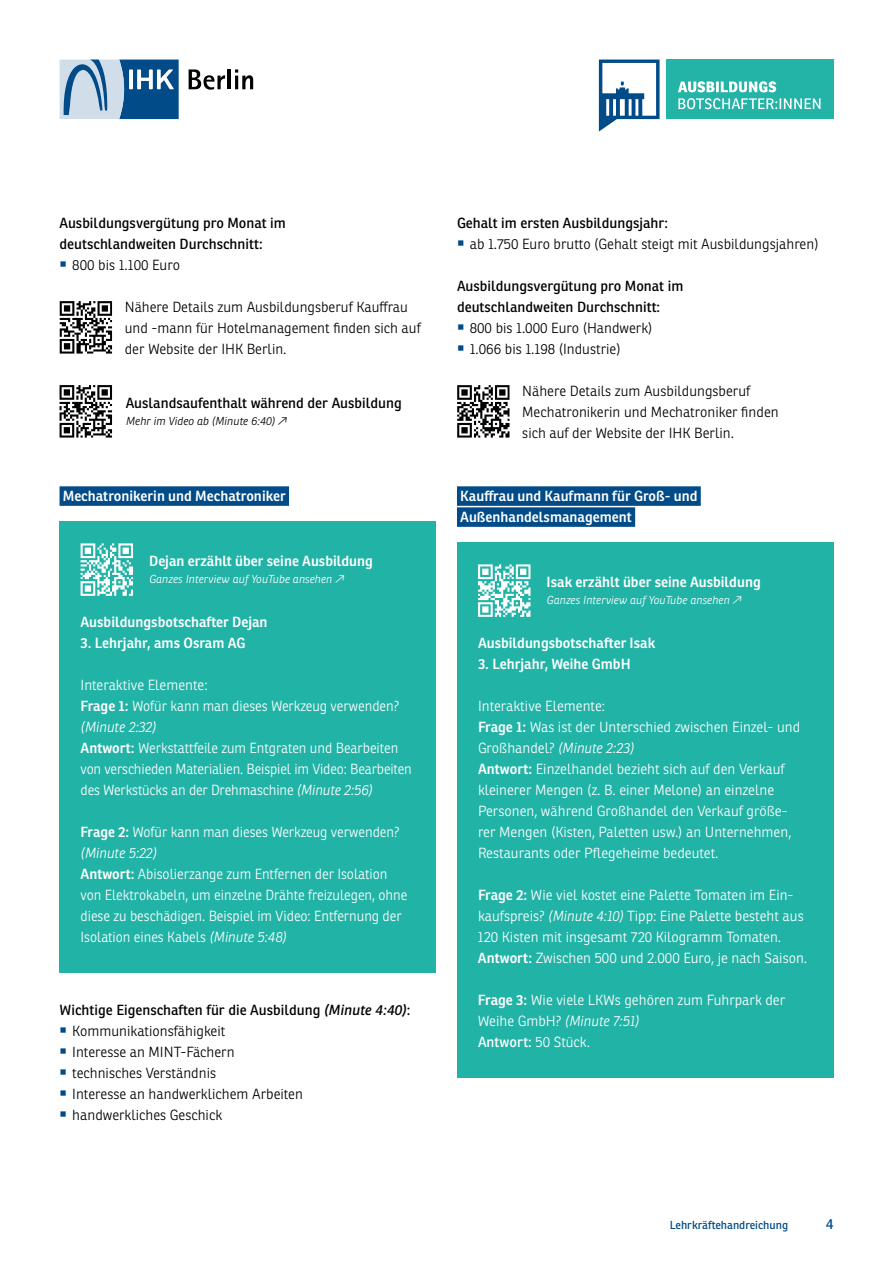
<style>
.page{position:relative;width:893px;height:1263px;background:#fff}
.page>*{position:absolute;margin:0;border:0;box-sizing:border-box;transform-origin:0 0}
.t1{font:300 14.25px/21px "Ronnia";letter-spacing:-.005em;color:#fff}
.t2{font:300 14.25px/21px "Ronnia";color:#000}
.t3{font:14.25px/21px "Ronnia";color:#000}
.t4{font:600 14.25px/21px "Ronnia";color:#fff}
.t5{font:14.25px "Ronnia";color:#004b88}
.t6{font:italic 300 11.25px "Ronnia";color:#fff}
.t7{font:italic 300 11.25px "Ronnia";color:#000}
.t8{font:11.25px "Ronnia";color:#004b88}
.s1{color:#004b88}
.s2{font-weight:600}
.s3{font-style:italic}
.s4{font-weight:400}
</style>
<div class="page">
<svg style="left:189px;top:69px;width:36px;height:21px"></svg>
<hr style="left:228px;top:69px;width:3px;height:20px;background:#010203">
<svg style="left:235px;top:69px;width:18px;height:20px"></svg>
<svg style="left:60px;top:60px;width:119px;height:59px;background:#6994b9"></svg>
<div style="left:666px;top:60px;width:167px;height:59px;background:#23b3a7"></div>
<svg style="left:678px;top:81px;width:142px;height:28px"></svg>
<svg style="left:599px;top:60px;width:61px;height:72px"></svg>
<div style="left:457px;top:486px;width:244px;height:20px;background:#004b88"></div>
<div style="left:457px;top:507px;width:178px;height:20px;background:#004b88"></div>
<svg style="left:457px;top:385px;width:52px;height:53px"></svg>
<div style="left:457px;top:543px;width:376px;height:535px;background:#22b3a7"></div>
<svg style="left:478px;top:564px;width:52px;height:53px"></svg>
<div style="left:60px;top:486px;width:229px;height:20px;background:#004b88"></div>
<svg style="left:60px;top:301px;width:52px;height:53px"></svg>
<svg style="left:60px;top:385px;width:52px;height:53px"></svg>
<div style="left:60px;top:522px;width:376px;height:451px;background:#22b3a7"></div>
<svg style="left:81px;top:543px;width:52px;height:53px"></svg>
<p class="t3" style="left:60px;top:212px;width:228px">Ausbildungsvergütung pro Monat im deutschlandweiten Durchschnitt:</p>
<p class="t2" style="left:60px;top:254px;width:122px"><span class="s1">○</span> 800 bis 1.100 Euro</p>
<p class="t2" style="left:125px;top:296px;width:297px">Nähere Details zum Ausbildungsberuf Kauffrau und -mann für Hotelmanagement finden sich auf der Website der IHK Berlin.</p>
<p class="t3" style="left:126px;top:392px;width:278px">Auslandsaufenthalt während der Ausbildung</p>
<p class="t7" style="left:126px;top:414px;width:162px">Mehr im Video ab (Minute 6:40) e</p>
<p class="t4" style="left:63px;top:485px;width:224px">Mechatronikerin und Mechatroniker</p>
<p class="t4" style="left:149px;top:551px;width:225px">Dejan erzählt über seine Ausbildung</p>
<p class="t6" style="left:149px;top:572px;width:196px">Ganzes Interview auf YouTube ansehen e</p>
<p class="t4" style="left:81px;top:611px;width:189px">Ausbildungsbotschafter Dejan</p>
<p class="t4" style="left:81px;top:632px;width:167px">3. Lehrjahr, ams Osram AG</p>
<p class="t1" style="left:81px;top:674px;width:333px">Interaktive Elemente:<br><span class="s2">Frage 1:</span> Wofür kann man dieses Werkzeug verwenden? <span class="s3">(Minute 2:32)<br></span><span class="s2">Antwort:</span> Werkstattfeile zum Entgraten und Bearbeiten von verschieden Materialien. Beispiel im Video: Bearbeiten des Werkstücks an der Drehmaschine <span class="s3">(Minute 2:56)</span></p>
<p class="t1" style="left:81px;top:821px;width:328px"><span class="s2">Frage 2:</span> Wofür kann man dieses Werkzeug verwenden? <span class="s3">(Minute 5:22)<br></span><span class="s2">Antwort:</span> Abisolierzange zum Entfernen der Isolation von Elektrokabeln, um einzelne Drähte freizulegen, ohne diese zu beschädigen. Beispiel im Video: Entfernung der Isolation eines Kabels <span class="s3">(Minute 5:48)</span></p>
<p class="t3" style="left:60px;top:999px;width:352px">Wichtige Eigenschaften für die Ausbildung <span class="s3">(Minute 4:40)</span>:</p>
<p class="t2" style="left:60px;top:1020px;width:167px"><span class="s1">○</span> Kommunikationsfähigkeit</p>
<p class="t2" style="left:60px;top:1041px;width:177px"><span class="s1">○</span> Interesse an MINT-Fächern</p>
<p class="t2" style="left:60px;top:1062px;width:158px"><span class="s1">○</span> technisches Verständnis</p>
<p class="t2" style="left:60px;top:1083px;width:245px"><span class="s1">○</span> Interesse an handwerklichem Arbeiten</p>
<p class="t2" style="left:60px;top:1104px;width:164px"><span class="s1">○</span> handwerkliches Geschick</p>
<p class="t3" style="left:457px;top:212px;width:212px">Gehalt im ersten Ausbildungsjahr:</p>
<p class="t2" style="left:457px;top:233px;width:363px"><span class="s1">○</span> ab 1.750 Euro brutto (Gehalt steigt mit Ausbildungsjahren)</p>
<p class="t3" style="left:457px;top:275px;width:228px">Ausbildungsvergütung pro Monat im deutschlandweiten Durchschnitt:</p>
<p class="t2" style="left:457px;top:317px;width:197px"><span class="s1">○</span> 800 bis 1.000 Euro (Handwerk)</p>
<p class="t2" style="left:457px;top:338px;width:165px"><span class="s1">○</span> 1.066 bis 1.198 (Industrie)</p>
<p class="t2" style="left:522px;top:380px;width:258px">Nähere Details zum Ausbildungsberuf<br>Mechatronikerin und Mechatroniker finden sich auf der Website der IHK Berlin.</p>
<p class="t4" style="left:460px;top:485px;width:239px">Kauffrau und Kaufmann für Groß- und<br>Außenhandelsmanagement</p>
<p class="t4" style="left:547px;top:572px;width:216px">Isak erzählt über seine Ausbildung</p>
<p class="t6" style="left:547px;top:593px;width:196px">Ganzes Interview auf YouTube ansehen e</p>
<p class="t4" style="left:478px;top:632px;width:179px">Ausbildungsbotschafter Isak</p>
<p class="t4" style="left:478px;top:653px;width:154px">3. Lehrjahr, Weihe GmbH</p>
<p class="t1" style="left:478px;top:695px;width:324px">Interaktive Elemente:<br><span class="s2">Frage 1:</span> Was ist der Unterschied zwischen Einzel- und Großhandel? <span class="s3">(Minute 2:23)<br></span><span class="s2">Antwort:</span> Einzelhandel bezieht sich auf den Verkauf kleinerer Mengen (z. B. einer Melone) an einzelne Personen, während Großhandel den Verkauf größe&shy;rer Mengen (Kisten, Paletten usw.) an Unternehmen, Restaurants oder Pflegeheime bedeutet.</p>
<p class="t1" style="left:478px;top:884px;width:331px"><span class="s2">Frage 2:</span> Wie viel kostet eine Palette Tomaten im Ein&shy;kaufspreis? <span class="s3">(Minute 4:10)</span> Tipp: Eine Palette besteht aus 120 Kisten mit insgesamt 720 Kilogramm Tomaten.<br><span class="s2">Antwort:</span> Zwischen 500 und 2.000 Euro, je nach Saison.</p>
<p class="t1" style="left:478px;top:989px;width:309px"><span class="s2">Frage 3:</span> Wie viele LKWs gehören zum Fuhrpark der<br>Weihe GmbH? <span class="s3">(Minute 7:51)<br></span><span class="s4">Antwort:</span> 50 Stück.</p>
<p class="t8" style="left:670px;top:1218px;width:120px">Lehrkräftehandreichung</p>
<p class="t5" style="left:826px;top:1215px;width:9px">4</p>
</div>
